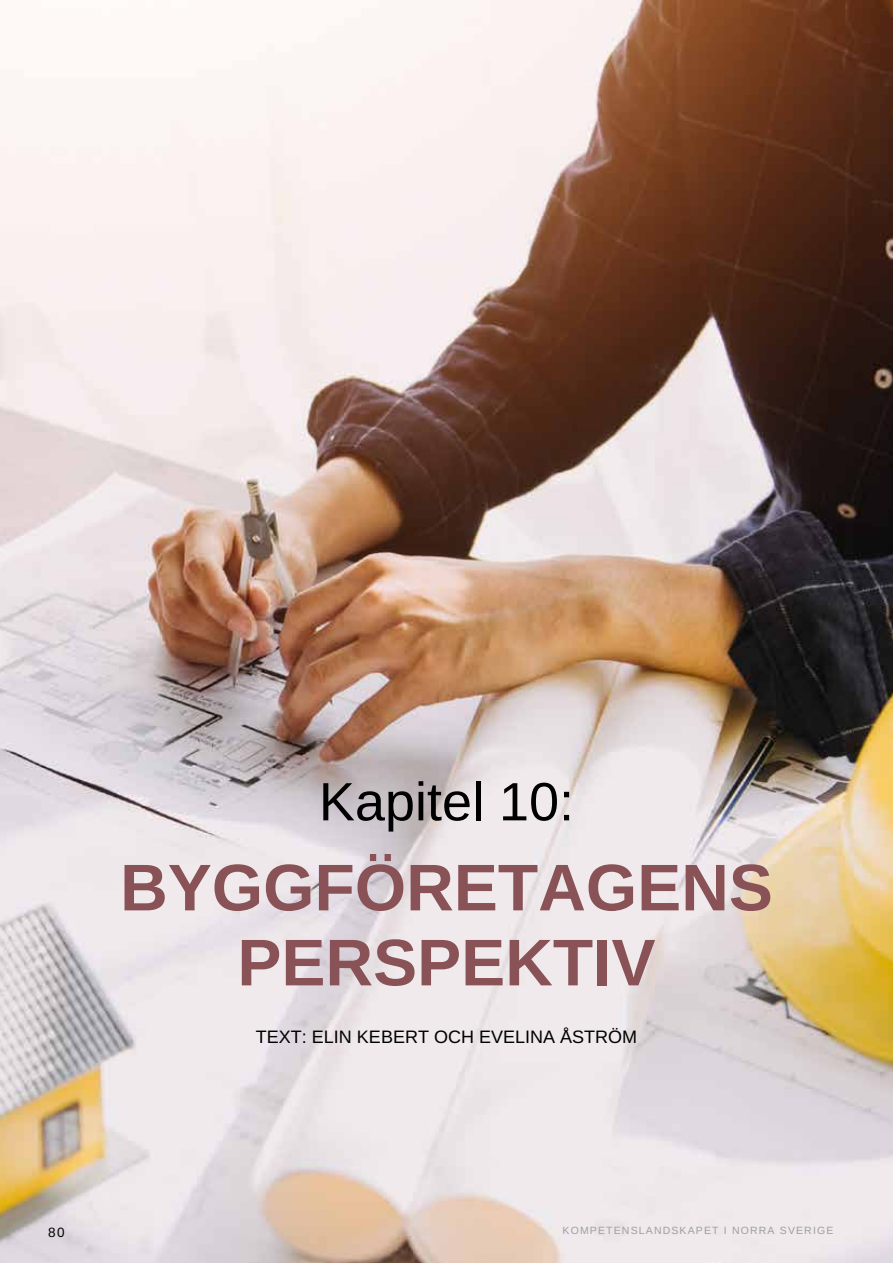
<style>
.page{position:relative;width:893px;height:1263px;background:#fff}
.page>*{position:absolute;margin:0;border:0;box-sizing:border-box;transform-origin:0 0}
.t1{font:66px/75px "Arimo";color:#895256;text-align:center}
.t2{font:54px "Arimo";color:#000}
.t3{font:18px "Arimo";color:#000}
.t4{font:13.5px "Arimo";color:#000}
.t5{font:10.5px "Arimo";letter-spacing:.11em;color:#9f9f9f}
</style>
<div class="page">
<img style="left:0;top:0;width:893px;height:1263px">
<h2 class="t2" style="left:319px;top:764px;width:257px">Kapitel 10:</h2>
<h1 class="t1" style="left:120px;top:851px;width:654px">BYGGFÖRETAGENS<br>PERSPEKTIV</h1>
<h3 class="t3" style="left:256px;top:1024px;width:383px">TEXT: ELIN KEBERT OCH EVELINA ÅSTRÖM</h3>
<p class="t4" style="left:48px;top:1223px;width:18px">80</p>
<p class="t5" style="left:562px;top:1223px;width:272px">KOMPETENSLANDSKAPET I NORRA SVERIGE</p>
</div>
